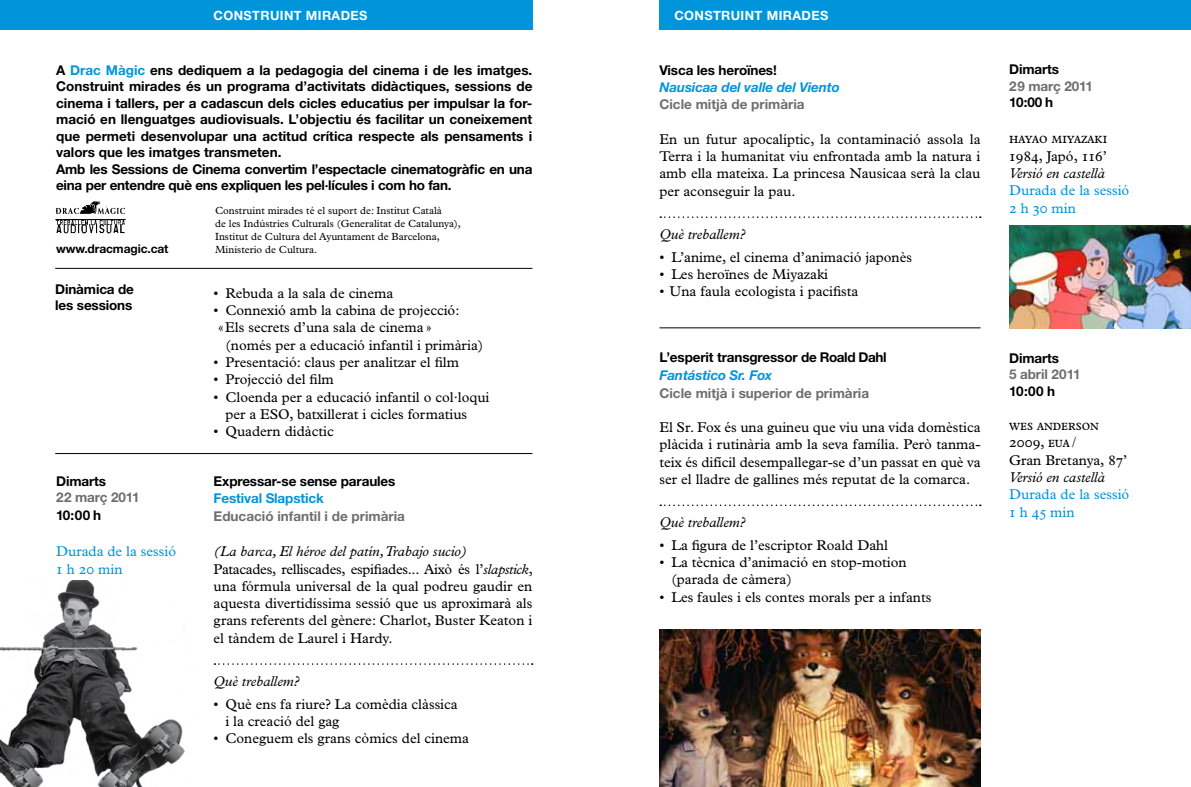
<style>
.page{position:relative;width:1191px;height:787px;background:#fff}
.page>*{position:absolute;margin:0;border:0;box-sizing:border-box;transform-origin:0 0}
.t1{font:14.25px/17.2px "Plantin";color:#000}
.t2{font:italic 14.25px/17.2px "Plantin";color:#000}
.t3{font:14.25px/18px "Plantin";color:#0095da}
.t4{font:14.25px/17.2px "Plantin Exp";color:#000}
.t5{font:700 13.5px/16.5px "Helvetica Neue LT";color:#000}
.t6{font:700 13.5px "Helvetica Neue LT";color:#6d6e71}
.t7{font:italic 700 13.5px "Helvetica Neue LT";letter-spacing:-.01em;color:#0095da}
.t8{font:700 13.5px "Helvetica Neue LT";letter-spacing:-.01em;color:#0095da}
.t9{font:700 12.75px "Helvetica Neue LT";letter-spacing:.03em;color:#fff}
.t10{font:700 12px "Helvetica Neue LT";letter-spacing:-.01em;color:#000}
.t11{font:10.35px/13px "Plantin";color:#000}
.s1{color:#0095da}
.s2{font-family:"Plantin Exp"}
.s3{font-style:italic}
.s4{font-family:"Plantin"}
.s5{font-style:normal}
.s6{font-family:"Plantin Exp";font-style:normal}
</style>
<div class="page">
<div style="left:659px;top:0;width:532px;height:30px;background:#0095da"></div>
<svg style="left:660px;top:216px;width:320px;height:2px"></svg>
<hr style="left:659px;top:327px;width:321px;height:1px;background:#000">
<svg style="left:660px;top:504px;width:320px;height:2px"></svg>
<img style="left:1009px;top:226px;width:182px;height:102px">
<img style="left:659px;top:629px;width:321px;height:158px">
<div style="left:0;top:0;width:532px;height:30px;background:#0095da"></div>
<svg style="left:214px;top:663px;width:318px;height:2px"></svg>
<img style="left:0;top:581px;width:185px;height:206px">
<img style="left:55px;top:201px;width:71px;height:33px">
<hr style="left:55px;top:453px;width:477px;height:1px;background:#000">
<hr style="left:55px;top:268px;width:477px;height:1px;background:#000">
<p class="t9" style="left:214px;top:7px;width:119px">Construint mirades</p>
<p class="t5" style="left:56px;top:61px;width:478px">A <span class="s1">Drac Màgic</span> ens dediquem a la pedagogia del cinema i de les imatges.<br>Construint mirades és un programa d’activitats didàctiques, sessions de cinema i tallers, per a cadascun dels cicles educatius per impulsar la for&shy;mació en llenguatges audiovisuals. L’objectiu és facilitar un coneixement que permeti desenvolupar una actitud crítica respecte als pensaments i valors que les imatges transmeten.<br>Amb les Sessions de Cinema convertim l’espectacle cinematogràfic en una eina per entendre què ens expliquen les pel·lícules i com ho fan.</p>
<p class="t11" style="left:215px;top:204px;width:247px">Construint mirades té el suport de: Institut Català<br>de les Indústries Culturals (Generalitat de Catalunya), Institut de Cultura del Ayuntament de Barcelona, Ministerio de Cultura.</p>
<p class="t10" style="left:56px;top:241px;width:114px">www.dracmagic.cat</p>
<p class="t5" style="left:55px;top:280px;width:80px">Dinàmica de les sessions</p>
<p class="t5" style="left:56px;top:472px;width:51px">Dimarts</p>
<p class="t6" style="left:56px;top:489px;width:85px">22 març 2011</p>
<p class="t5" style="left:56px;top:507px;width:46px">10:00 h</p>
<p class="t3" style="left:56px;top:542px;width:121px">Durada de la sessió<br><span class="s2">1</span> h <span class="s2">20</span> min</p>
<p class="t1" style="left:214px;top:284px;width:181px">• Rebuda a la sala de cinema</p>
<p class="t1" style="left:214px;top:302px;width:247px">• Connexió amb la cabina de projecció:</p>
<p class="t1" style="left:218px;top:319px;width:214px">« Els secrets d’una sala de cinema »</p>
<p class="t1" style="left:225px;top:336px;width:259px">(només per a educació infantil i primària)</p>
<p class="t1" style="left:214px;top:353px;width:247px">• Presentació: claus per analitzar el film</p>
<p class="t1" style="left:214px;top:371px;width:122px">• Projecció del film</p>
<p class="t1" style="left:225px;top:388px;width:265px;text-indent:-12px">• Cloenda per a educació infantil o col·loqui per a ESO, batxillerat i cicles formatius</p>
<p class="t1" style="left:214px;top:422px;width:122px">• Quadern didàctic</p>
<p class="t5" style="left:214px;top:472px;width:183px">Expressar-se sense paraules</p>
<p class="t8" style="left:214px;top:490px;width:112px">Festival Slapstick</p>
<p class="t6" style="left:214px;top:508px;width:193px">Educació infantil i de primària</p>
<p class="t1" style="left:214px;top:542px;width:321px"><span class="s3">(La barca, El héroe del patín, Trabajo sucio)<br></span>Patacades, relliscades, espifiades... Això és l’<span class="s3">slapstick</span>, una fórmula universal de la qual podreu gaudir en aquesta divertidíssima sessió que us aproximarà als grans referents del gènere: Charlot, Buster Keaton i el tàndem de Laurel i Hardy.</p>
<p class="t2" style="left:214px;top:672px;width:88px">Què treballem?</p>
<p class="t1" style="left:225px;top:695px;width:234px;text-indent:-12px">• Què ens fa riure? La comèdia clàssica i la creació del gag</p>
<p class="t1" style="left:214px;top:729px;width:257px">• Coneguem els grans còmics del cinema</p>
<p class="t9" style="left:674px;top:7px;width:119px">Construint mirades</p>
<p class="t5" style="left:659px;top:61px;width:119px">Visca les heroïnes!</p>
<p class="t7" style="left:659px;top:79px;width:182px">Nausicaa del valle del Viento</p>
<p class="t6" style="left:659px;top:96px;width:147px">Cicle mitjà de primària</p>
<p class="t1" style="left:659px;top:130px;width:322px;text-align:justify">En un futur apocalíptic, la contaminació assola la Terra i la humanitat viu enfrontada amb la natura i amb ella mateixa. La princesa Nausicaa serà la clau per aconseguir la pau.</p>
<p class="t2" style="left:659px;top:225px;width:88px">Què treballem?</p>
<p class="t1" style="left:659px;top:248px;width:254px">• L’anime, el cinema d’animació japonès</p>
<p class="t1" style="left:659px;top:265px;width:170px">• Les heroïnes de Miyazaki</p>
<p class="t1" style="left:659px;top:283px;width:200px">• Una faula ecologista i pacifista</p>
<p class="t5" style="left:659px;top:349px;width:229px">L’esperit transgressor de Roald Dahl</p>
<p class="t7" style="left:659px;top:366px;width:114px">Fantástico Sr. Fox</p>
<p class="t6" style="left:659px;top:384px;width:211px">Cicle mitjà i superior de primària</p>
<p class="t1" style="left:659px;top:418px;width:322px;text-align:justify">El Sr. Fox és una guineu que viu una vida domèstica plàcida i rutinària amb la seva família. Però tanma&shy;teix és difícil desempallegar-se d’un passat en què va ser el lladre de gallines més reputat de la comarca.</p>
<p class="t2" style="left:659px;top:513px;width:88px">Què treballem?</p>
<p class="t1" style="left:659px;top:536px;width:230px">• La figura de l’escriptor Roald Dahl</p>
<p class="t1" style="left:671px;top:553px;width:237px;text-indent:-12px">• La tècnica d’animació en stop-motion (parada de càmera)</p>
<p class="t1" style="left:659px;top:588px;width:273px">• Les faules i els contes morals per a infants</p>
<p class="t5" style="left:1009px;top:61px;width:51px">Dimarts</p>
<p class="t6" style="left:1009px;top:78px;width:85px">29 març 2011</p>
<p class="t5" style="left:1009px;top:94px;width:45px">10:00 h</p>
<p class="t4" style="left:1009px;top:131px;width:99px">hayao miyazaki<br>1984<span class="s4">, Japó</span>, 116<span class="s4">’</span></p>
<p class="t2" style="left:1009px;top:164px;width:97px">Versió en castellà</p>
<p class="t3" style="left:1009px;top:181px;width:121px">Durada de la sessió<br><span class="s2">2</span> h <span class="s2">30</span> min</p>
<p class="t5" style="left:1009px;top:349px;width:51px">Dimarts</p>
<p class="t6" style="left:1009px;top:366px;width:73px">5 abril 2011</p>
<p class="t5" style="left:1009px;top:382px;width:47px">10:00 h</p>
<p class="t4" style="left:1009px;top:417px;width:91px">wes anderson<br>2009<span class="s4">,</span> eua <span class="s4">/</span></p>
<p class="t2" style="left:1009px;top:451px;width:119px"><span class="s5">Gran Bretanya</span><span class="s6">, 87</span><span class="s5">’<br></span>Versió en castellà</p>
<p class="t3" style="left:1009px;top:485px;width:121px">Durada de la sessió<br><span class="s2">1</span> h <span class="s2">45</span> min</p>
</div>
